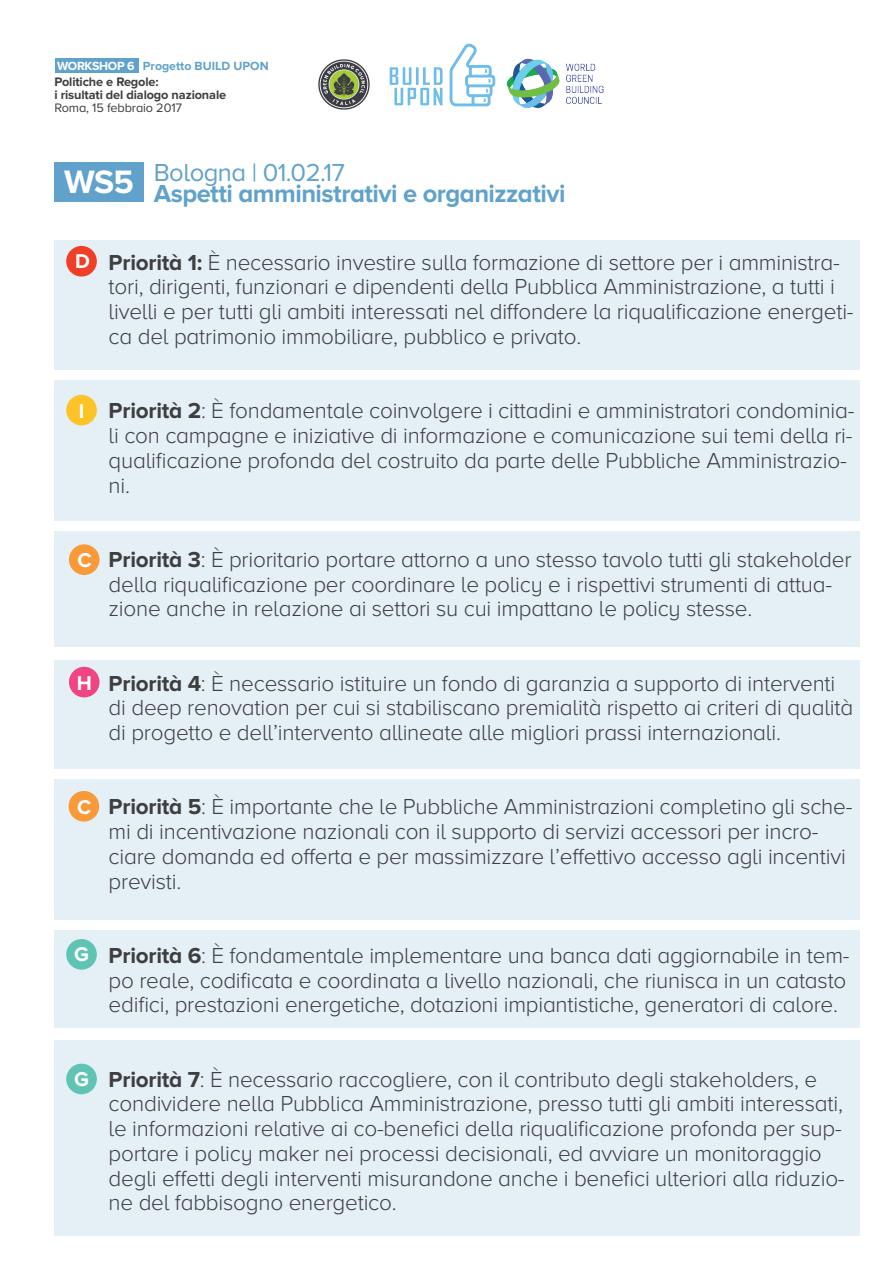
<style>
.page{position:relative;width:893px;height:1263px;background:#fff}
.page>*{position:absolute;margin:0;border:0;box-sizing:border-box;transform-origin:0 0}
.t1{font:700 25.5px/21px "Proxima Nova A";letter-spacing:-.02em;color:#60a2cb}
.t2{font:300 22.5px/24.8px "Proxima Nova A";letter-spacing:-.01em;color:#3e3e3f}
.t3{font:700 20.7px "Proxima Nova";color:#fff}
.t4{font:700 12.75px/12.8px "Proxima Nova";letter-spacing:-.01em;color:#3e3e3f}
.t5{font:12.75px "Proxima Nova A";letter-spacing:-.01em;color:#3e3e3f}
.t6{font:700 12.3px "Proxima Nova";color:#60a2cb}
.s1{color:#fff}
.s2{font-family:"Proxima Nova";font-size:33.6px;color:#fff}
.s3{font-weight:400}
.s4{font-weight:700}
</style>
<div class="page">
<div style="left:54px;top:381px;width:805px;height:140px;background:#e4eff6"></div>
<div style="left:54px;top:531px;width:805px;height:115px;background:#e4eff6"></div>
<div style="left:54px;top:660px;width:805px;height:109px;background:#e4eff6"></div>
<div style="left:54px;top:779px;width:805px;height:141px;background:#e4eff6"></div>
<div style="left:54px;top:240px;width:805px;height:129px;background:#e4eff6"></div>
<div style="left:54px;top:930px;width:805px;height:98px;background:#e4eff6"></div>
<div style="left:54px;top:1041px;width:805px;height:195px;background:#e4eff6"></div>
<div style="left:55px;top:58px;width:84px;height:14px;background:#60a2cb"></div>
<div style="left:54px;top:162px;width:90px;height:39px;background:#60a2cb"></div>
<img style="left:318px;top:59px;width:52px;height:51px">
<svg style="left:390px;top:67px;width:53px;height:38px"></svg>
<svg style="left:449px;top:43px;width:46px;height:64px"></svg>
<img style="left:507px;top:58px;width:97px;height:50px">
<div style="left:66px;top:939px;width:31px;height:31px;background:#60c4b5;border-radius:50%"></div>
<div style="left:69px;top:667px;width:31px;height:30px;background:#ef4582;border-radius:50%"></div>
<div style="left:66px;top:246px;width:31px;height:31px;background:#ef4027;border-radius:50%"></div>
<div style="left:69px;top:544px;width:31px;height:31px;background:#f89a39;border-radius:50%"></div>
<div style="left:69px;top:791px;width:30px;height:30px;background:#f89a39;border-radius:50%"></div>
<div style="left:66px;top:395px;width:31px;height:30px;background:#fec427;border-radius:50%"></div>
<div style="left:66px;top:1064px;width:31px;height:30px;background:#60c4b5;border-radius:50%"></div>
<p class="t6" style="left:57px;top:59px;width:213px"><span class="s1">WORKSHOP 6</span> Progetto BUILD UPON</p>
<p class="t4" style="left:54px;top:76px;width:173px">Politiche e Regole:<br>i risultati del dialogo nazionale</p>
<p class="t5" style="left:54px;top:100px;width:129px">Roma, 15 febbraio 2017</p>
<p class="t1" style="left:154px;top:161px;width:413px;text-indent:-90px"><span class="s2">WS5</span> <span class="s3">Bologna | 01.02.17<br></span>Aspetti amministrativi e organizzativi</p>
<p class="t3" style="left:75px;top:249px;width:16px">D</p>
<p class="t2" style="left:109px;top:250px;width:746px"><span class="s4">Priorità 1:</span> È necessario investire sulla formazione di settore per i amministra&shy;tori, dirigenti, funzionari e dipendenti della Pubblica Amministrazione, a tutti i livelli e per tutti gli ambiti interessati nel diffondere la riqualificazione energeti&shy;ca del patrimonio immobiliare, pubblico e privato.</p>
<p class="t3" style="left:79px;top:399px;width:7px">I</p>
<p class="t2" style="left:109px;top:398px;width:747px"><span class="s4">Priorità 2</span>: È fondamentale coinvolgere i cittadini e amministratori condominia&shy;li con campagne e iniziative di informazione e comunicazione sui temi della ri&shy;qualificazione profonda del costruito da parte delle Pubbliche Amministrazio&shy;ni.</p>
<p class="t3" style="left:77px;top:548px;width:16px">C</p>
<p class="t2" style="left:109px;top:547px;width:744px"><span class="s4">Priorità 3</span>: È prioritario portare attorno a uno stesso tavolo tutti gli stakeholder della riqualificazione per coordinare le policy e i rispettivi strumenti di attua&shy;zione anche in relazione ai settori su cui impattano le policy stesse.</p>
<p class="t3" style="left:77px;top:671px;width:17px">H</p>
<p class="t2" style="left:109px;top:670px;width:746px"><span class="s4">Priorità 4</span>: È necessario istituire un fondo di garanzia a supporto di interventi di deep renovation per cui si stabiliscano premialità rispetto ai criteri di qualità di progetto e dell’intervento allineate alle migliori prassi internazionali.</p>
<p class="t3" style="left:77px;top:795px;width:16px">C</p>
<p class="t2" style="left:109px;top:794px;width:745px"><span class="s4">Priorità 5</span>: È importante che le Pubbliche Amministrazioni completino gli sche&shy;mi di incentivazione nazionali con il supporto di servizi accessori per incro&shy;ciare domanda ed offerta e per massimizzare l’effettivo accesso agli incentivi previsti.</p>
<p class="t3" style="left:74px;top:942px;width:16px">G</p>
<p class="t3" style="left:74px;top:1067px;width:16px">G</p>
<p class="t2" style="left:109px;top:943px;width:743px"><span class="s4">Priorità 6</span>: È fondamentale implementare una banca dati aggiornabile in tem&shy;po reale, codificata e coordinata a livello nazionali, che riunisca in un catasto edifici, prestazioni energetiche, dotazioni impiantistiche, generatori di calore.</p>
<p class="t2" style="left:109px;top:1066px;width:737px"><span class="s4">Priorità 7</span>: È necessario raccogliere, con il contributo degli stakeholders, e condividere nella Pubblica Amministrazione, presso tutti gli ambiti interessati, le informazioni relative ai co-benefici della riqualificazione profonda per sup&shy;portare i policy maker nei processi decisionali, ed avviare un monitoraggio degli effetti degli interventi misurandone anche i benefici ulteriori alla riduzio&shy;ne del fabbisogno energetico.</p>
</div>
